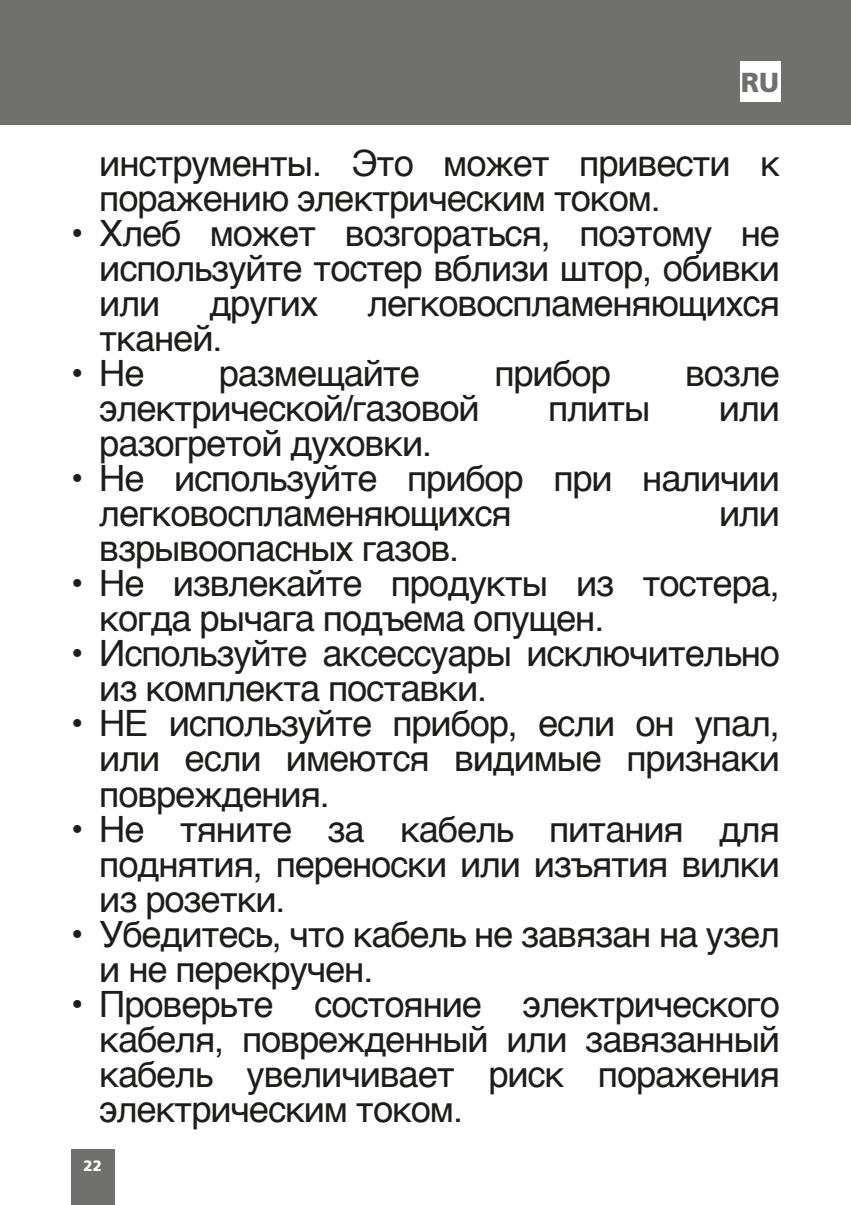
<style>
.page{position:relative;width:851px;height:1205px;background:#fff}
.page>*{position:absolute;margin:0;border:0;box-sizing:border-box;transform-origin:0 0}
.t1{font:36.25px/35px "Helvetica";letter-spacing:-.03em;color:#1d1d1b}
.t2{font:900 27.5px "Frutiger LT Std";color:#70706f}
.t3{font:900 15px "Frutiger LT Std";color:#fff}
</style>
<div class="page">
<div style="left:0;top:0;width:850px;height:125px;background:#70706f"></div>
<div style="left:71px;top:1149px;width:44px;height:56px;background:#70706f"></div>
<div style="left:740px;top:61px;width:40px;height:41px;background:#fff"></div>
<p class="t2" style="left:740px;top:66px;width:40px">RU</p>
<p class="t1" style="left:99px;top:147px;width:682px">инструменты. Это может привести к поражению электрическим током.</p>
<p class="t1" style="left:99px;top:217px;width:682px;text-align:justify;text-indent:-28px">• Хлеб может возгораться, поэтому не используйте тостер вблизи штор, обивки или</p>
<p class="t1" style="left:209px;top:287px;width:110px">других</p>
<p class="t1" style="left:367px;top:287px;width:414px">легковоспламеняющихся</p>
<p class="t1" style="left:99px;top:322px;width:125px">тканей.</p>
<p class="t1" style="left:71px;top:357px;width:75px">• Не</p>
<p class="t1" style="left:219px;top:357px;width:203px">размещайте</p>
<p class="t1" style="left:494px;top:357px;width:118px">прибор</p>
<p class="t1" style="left:685px;top:357px;width:96px">возле</p>
<p class="t1" style="left:99px;top:392px;width:382px">электрической/газовой</p>
<p class="t1" style="left:548px;top:392px;width:104px">плиты</p>
<p class="t1" style="left:718px;top:392px;width:62px">или</p>
<p class="t1" style="left:99px;top:427px;width:334px">разогретой духовки.</p>
<p class="t1" style="left:99px;top:462px;width:682px;text-indent:-28px">• Не используйте прибор при наличии легковоспламеняющихся</p>
<p class="t1" style="left:719px;top:497px;width:62px">или</p>
<p class="t1" style="left:99px;top:532px;width:361px">взрывоопасных газов.</p>
<p class="t1" style="left:99px;top:567px;width:682px;text-indent:-28px">• Не извлекайте продукты из тостера, когда рычага подъема опущен.</p>
<p class="t1" style="left:99px;top:637px;width:682px;text-indent:-28px">• Используйте аксессуары исключительно из комплекта поставки.</p>
<p class="t1" style="left:99px;top:707px;width:682px;text-align:justify;text-indent:-28px">• НЕ используйте прибор, если он упал, или если имеются видимые признаки повреждения.</p>
<p class="t1" style="left:99px;top:812px;width:682px;text-align:justify;text-indent:-28px">• Не тяните за кабель питания для поднятия, переноски или изъятия вилки из розетки.</p>
<p class="t1" style="left:99px;top:917px;width:682px;text-indent:-28px">• Убедитесь, что кабель не завязан на узел и не перекручен.</p>
<p class="t1" style="left:99px;top:987px;width:682px;text-align:justify;text-indent:-28px">• Проверьте состояние электрического кабеля, поврежденный или завязанный кабель увеличивает риск поражения электрическим током.</p>
<p class="t3" style="left:84px;top:1156px;width:20px">22</p>
</div>
